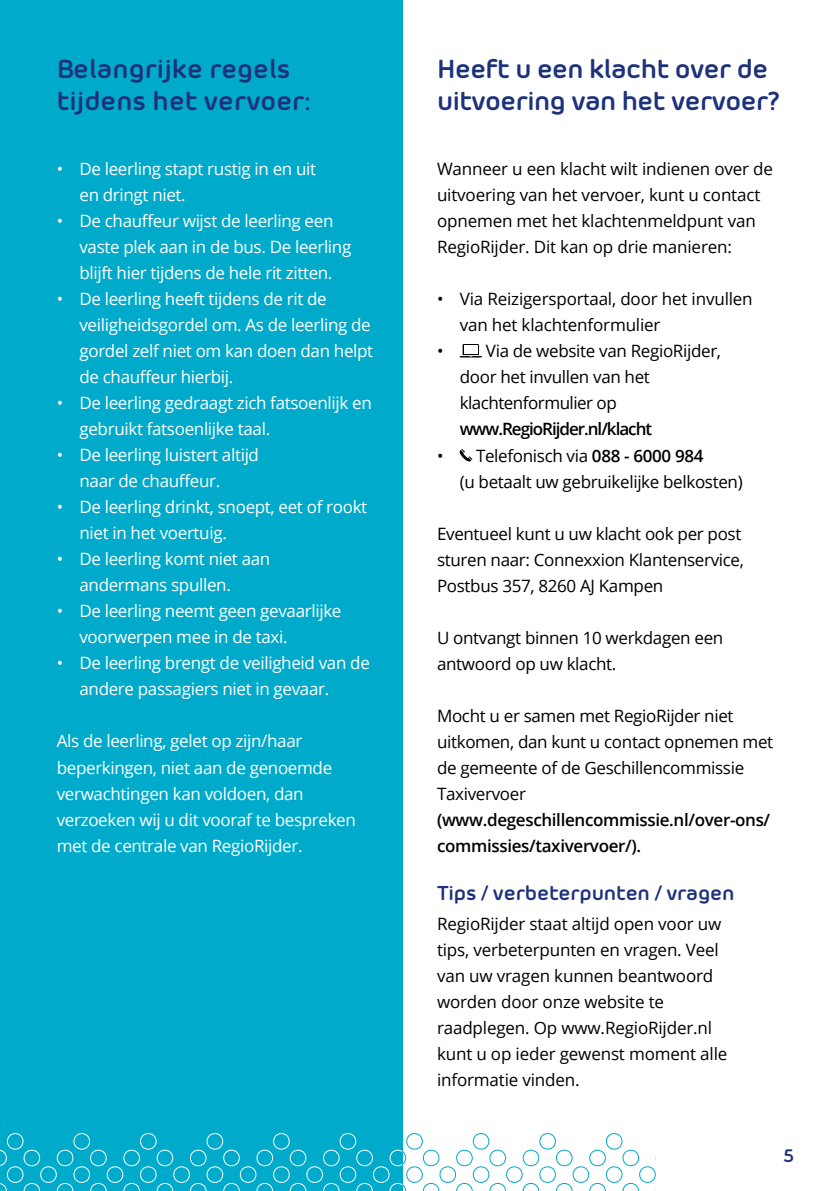
<style>
.page{position:relative;width:840px;height:1191px;background:#fff}
.page>*{position:absolute;margin:0;border:0;box-sizing:border-box;transform-origin:0 0}
.t1{font:700 26px/32px "Morebi Rounded";letter-spacing:-.02em;color:#1d327b}
.t2{font:700 26px/32px "Morebi Rounded";color:#1d327b}
.t3{font:700 20px "Morebi Rounded";letter-spacing:-.01em;color:#1d327b}
.t4{font:700 18px "Morebi Rounded";color:#1d327b}
.t5{font:17px/26px "Open Sans";letter-spacing:-.01em;color:#000}
.t6{font:17px/26px "Open Sans";letter-spacing:-.02em;color:#fff}
.t7{font:600 17px/26px "Open Sans";letter-spacing:-.02em;color:#000}
.t8{font:600 17px "Open Sans";letter-spacing:-.06em;color:#000}
.s1{font-weight:600}
</style>
<div class="page">
<div style="left:0;top:0;width:403px;height:1191px;background:#00aaca"></div>
<svg style="left:0;top:1133px;width:655px;height:58px"></svg>
<svg style="left:459px;top:344px;width:22px;height:13px"></svg>
<div style="left:464px;top:345px;width:13px;height:8px;background:#fff"></div>
<svg style="left:459px;top:449px;width:13px;height:12px"></svg>
<h1 class="t2" style="left:57px;top:51px;width:255px">Belangrijke regels tijdens het vervoer:</h1>
<p class="t6" style="left:79px;top:156px;width:238px;text-indent:-23px">• De leerling stapt rustig in en uit en dringt niet.</p>
<p class="t6" style="left:79px;top:208px;width:273px;text-indent:-23px">• De chauffeur wijst de leerling een vaste plek aan in de bus. De leerling blijft hier tijdens de hele rit zitten.</p>
<p class="t6" style="left:79px;top:286px;width:295px;text-indent:-23px">• De leerling heeft tijdens de rit de veiligheidsgordel om. As de leerling de gordel zelf niet om kan doen dan helpt de chauffeur hierbij.</p>
<p class="t6" style="left:79px;top:390px;width:294px;text-indent:-23px">• De leerling gedraagt zich fatsoenlijk en gebruikt fatsoenlijke taal.</p>
<p class="t6" style="left:79px;top:442px;width:181px;text-indent:-23px">• De leerling luistert altijd naar de chauffeur.</p>
<p class="t6" style="left:79px;top:494px;width:289px;text-indent:-23px">• De leerling drinkt, snoept, eet of rookt niet in het voertuig.</p>
<p class="t6" style="left:79px;top:546px;width:192px;text-indent:-23px">• De leerling komt niet aan andermans spullen.</p>
<p class="t6" style="left:79px;top:598px;width:263px;text-indent:-23px">• De leerling neemt geen gevaarlijke voorwerpen mee in de taxi.</p>
<p class="t6" style="left:79px;top:650px;width:292px;text-indent:-23px">• De leerling brengt de veiligheid van de andere passagiers niet in gevaar.</p>
<p class="t6" style="left:57px;top:728px;width:300px">Als de leerling, gelet op zijn/haar beperkingen, niet aan de genoemde verwachtingen kan voldoen, dan verzoeken wij u dit vooraf te bespreken met de centrale van RegioRijder.</p>
<h1 class="t1" style="left:437px;top:51px;width:345px">Heeft u een klacht over de uitvoering van het vervoer?</h1>
<p class="t5" style="left:437px;top:156px;width:337px">Wanneer u een klacht wilt indienen over de uitvoering van het vervoer, kunt u contact opnemen met het klachtenmeldpunt van RegioRijder. Dit kan op drie manieren:</p>
<p class="t5" style="left:437px;top:286px;width:317px">• Via Reizigersportaal, door het invullen</p>
<p class="t5" style="left:459px;top:312px;width:202px">van het klachtenformulier</p>
<p class="t5" style="left:437px;top:338px;width:8px">•</p>
<p class="t5" style="left:459px;top:338px;width:263px;text-indent:26px">Via de website van RegioRijder, door het invullen van het klachtenformulier op</p>
<p class="t8" style="left:459px;top:418px;width:194px">www.RegioRijder.nl/klacht</p>
<p class="t5" style="left:459px;top:442px;width:284px;text-indent:-23px">• Telefonisch via <span class="s1">088 - 6000 984<br></span>(u betaalt uw gebruikelijke belkosten)</p>
<p class="t5" style="left:437px;top:520px;width:308px">Eventueel kunt u uw klacht ook per post sturen naar: Connexxion Klantenservice,<br>Postbus 357, 8260 AJ Kampen</p>
<p class="t5" style="left:437px;top:624px;width:288px">U ontvangt binnen 10 werkdagen een antwoord op uw klacht.</p>
<p class="t5" style="left:437px;top:702px;width:337px">Mocht u er samen met RegioRijder niet uitkomen, dan kunt u contact opnemen met de gemeente of de Geschillencommissie<br>Taxivervoer</p>
<p class="t7" style="left:437px;top:806px;width:334px">(www.degeschillencommissie.nl/over-ons/ commissies/taxivervoer/).</p>
<p class="t3" style="left:437px;top:877px;width:299px">Tips / verbeterpunten / vragen</p>
<p class="t5" style="left:437px;top:910px;width:292px">RegioRijder staat altijd open voor uw tips, verbeterpunten en vragen. Veel van uw vragen kunnen beantwoord worden door onze website te raadplegen. Op www.RegioRijder.nl kunt u op ieder gewenst moment alle informatie vinden.</p>
<p class="t4" style="left:782px;top:1142px;width:13px">5</p>
</div>
